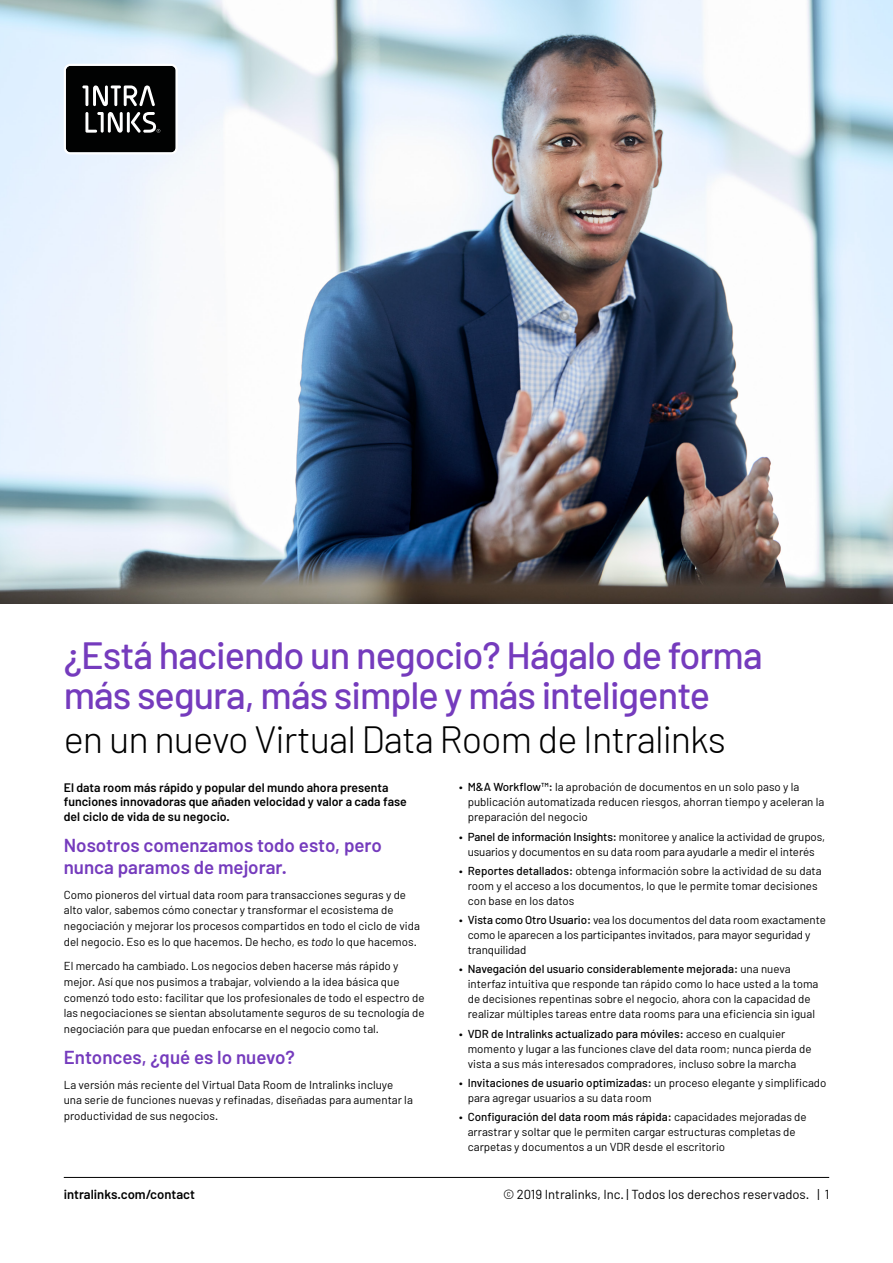
<style>
.page{position:relative;width:893px;height:1263px;background:#fff}
.page>*{position:absolute;margin:0;border:0;box-sizing:border-box;transform-origin:0 0}
.t1{font:500 37.95px/39.3px "Barlow";letter-spacing:-.025em;color:#753bbd}
.t2{font:300 37.95px "Barlow";letter-spacing:-.025em;color:#000}
.t3{font:600 18.75px/22.6px "Barlow";color:#753bbd}
.t4{font:13.05px "Barlow";color:#000}
.t5{font:600 13.05px "Barlow";color:#000}
.t6{font:600 12.3px/14.2px "Barlow";color:#000}
.t7{font:11.55px/15px "Barlow";color:#000}
.s1{font-style:italic}
.s2{font-weight:500}
</style>
<div class="page">
<img style="left:0;top:0;width:893px;height:604px">
<hr style="left:64px;top:1177px;width:765px;height:1px;background:#000">
<svg style="left:64px;top:64px;width:114px;height:90px;background:#313132"></svg>
<h1 class="t1" style="left:64px;top:635px;width:700px">¿Está haciendo un negocio? Hágalo de forma más segura, más simple y más inteligente</h1>
<h1 class="t2" style="left:64px;top:715px;width:664px">en un nuevo Virtual Data Room de Intralinks</h1>
<p class="t6" style="left:64px;top:780px;width:345px">El data room más rápido y popular del mundo ahora presenta funciones innovadoras que añaden velocidad y valor a cada fase del ciclo de vida de su negocio.</p>
<h2 class="t3" style="left:64px;top:833px;width:320px">Nosotros comenzamos todo esto, pero nunca paramos de mejorar.</h2>
<p class="t7" style="left:64px;top:886px;width:358px;line-height:15.8px">Como pioneros del virtual data room para transacciones seguras y de alto valor, sabemos cómo conectar y transformar el ecosistema de negociación y mejorar los procesos compartidos en todo el ciclo de vida del negocio. Eso es lo que hacemos. De hecho, es <span class="s1">todo</span> lo que hacemos.</p>
<p class="t7" style="left:64px;top:958px;width:362px;line-height:15.8px">El mercado ha cambiado. Los negocios deben hacerse más rápido y mejor. Así que nos pusimos a trabajar, volviendo a la idea básica que comenzó todo esto: facilitar que los profesionales de todo el espectro de las negociaciones se sientan absolutamente seguros de su tecnología de negociación para que puedan enfocarse en el negocio como tal.</p>
<h2 class="t3" style="left:64px;top:1046px;width:233px">Entonces, ¿qué es lo nuevo?</h2>
<p class="t7" style="left:64px;top:1076px;width:351px;line-height:15.8px">La versión más reciente del Virtual Data Room de Intralinks incluye una serie de funciones nuevas y refinadas, diseñadas para aumentar la productividad de sus negocios.</p>
<p class="t7" style="left:468px;top:779px;width:358px;text-indent:-9px"><span class="s2">• M&amp;A Workflow™:</span> la aprobación de documentos en un solo paso y la publicación automatizada reducen riesgos, ahorran tiempo y aceleran la preparación del negocio</p>
<p class="t7" style="left:459px;top:828px;width:367px;text-align:center"><span class="s2">• Panel de información Insights:</span> monitoree y analice la actividad de grupos, usuarios y documentos en su data room para ayudarle a medir el interés</p>
<p class="t7" style="left:468px;top:863px;width:355px;text-indent:-9px"><span class="s2">• Reportes detallados:</span> obtenga información sobre la actividad de su data room y el acceso a los documentos, lo que le permite tomar decisiones con base en los datos</p>
<p class="t7" style="left:468px;top:912px;width:360px;text-indent:-9px"><span class="s2">• Vista como Otro Usuario:</span> vea los documentos del data room exactamente como le aparecen a los participantes invitados, para mayor seguridad y tranquilidad</p>
<p class="t7" style="left:468px;top:961px;width:352px;text-indent:-9px"><span class="s2">• Navegación del usuario considerablemente mejorada:</span> una nueva interfaz intuitiva que responde tan rápido como lo hace usted a la toma de decisiones repentinas sobre el negocio, ahora con la capacidad de realizar múltiples tareas entre data rooms para una eficiencia sin igual</p>
<p class="t7" style="left:468px;top:1026px;width:345px;text-indent:-9px"><span class="s2">• VDR de Intralinks actualizado para móviles:</span> acceso en cualquier momento y lugar a las funciones clave del data room; nunca pierda de vista a sus más interesados compradores, incluso sobre la marcha</p>
<p class="t7" style="left:468px;top:1075px;width:360px;text-indent:-9px"><span class="s2">• Invitaciones de usuario optimizadas:</span> un proceso elegante y simplificado para agregar usuarios a su data room</p>
<p class="t7" style="left:468px;top:1109px;width:340px;text-indent:-9px"><span class="s2">• Configuración del data room más rápida:</span> capacidades mejoradas de arrastrar y soltar que le permiten cargar estructuras completas de carpetas y documentos a un VDR desde el escritorio</p>
<p class="t5" style="left:64px;top:1186px;width:133px">intralinks.com/contact</p>
<p class="t4" style="left:503px;top:1186px;width:328px">© 2019 Intralinks, Inc. | Todos los derechos reservados. | 1</p>
</div>
